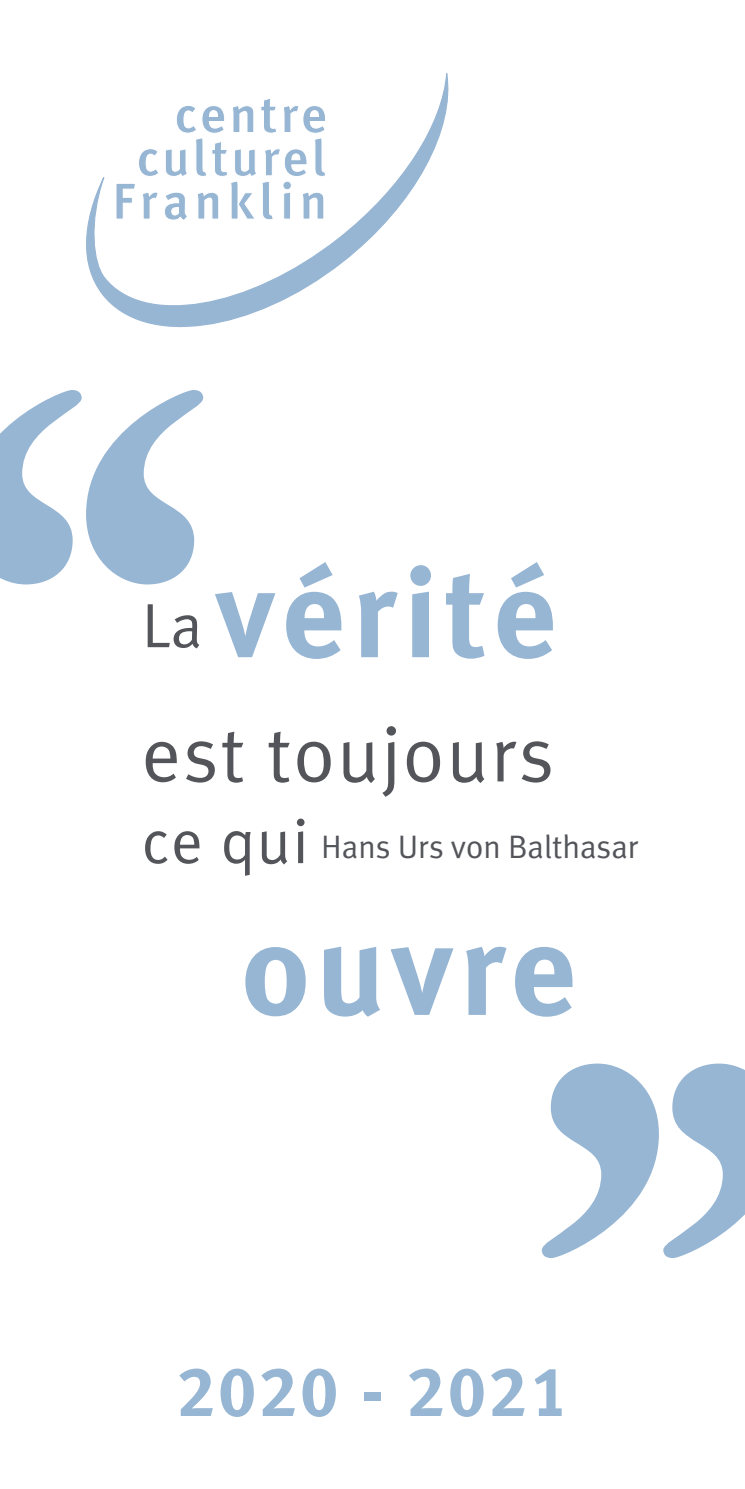
<style>
.page{position:relative;width:745px;height:1489px;background:#fff}
.page>*{position:absolute;margin:0;border:0;box-sizing:border-box;transform-origin:0 0}
.t1{font:700 130px "Meta Plus";letter-spacing:.05em;color:#97b6d4}
.t2{font:700 125px "Meta Plus";letter-spacing:.055em;color:#97b6d4}
.t3{font:77.5px "Meta Plus Normal";letter-spacing:.025em;color:#54555a}
.t4{font:70px "Meta Plus Bold Caps";letter-spacing:.05em;color:#97b6d4}
.t5{font:700 51.5px/43.2px "Meta Plus";letter-spacing:.06em;color:#97b6d4;text-align:right}
.t6{font:32.5px "Meta Plus Normal";color:#54555a}
.s1{font-family:"Meta Plus Normal";font-weight:400;font-size:62.5px;color:#54555a}
.s2{font-size:62.5px}
</style>
<div class="page">
<svg style="left:86px;top:73px;width:363px;height:255px"></svg>
<svg style="left:115px;top:91px;width:212px;height:130px"></svg>
<svg style="left:0;top:390px;width:203px;height:194px"></svg>
<svg style="left:541px;top:1063px;width:203px;height:194px"></svg>
<h3 class="t5" style="left:112px;top:93px;width:217px">centre culturel<br>Franklin</h3>
<h2 class="t2" style="left:142px;top:541px;width:416px"><span class="s1">La</span> vérité</h2>
<h3 class="t3" style="left:142px;top:709px;width:413px">est toujours</h3>
<p class="t6" style="left:142px;top:828px;width:498px"><span class="s2">ce qui</span> Hans Urs von Balthasar</p>
<h1 class="t1" style="left:241px;top:894px;width:337px">ouvre</h1>
<h3 class="t4" style="left:177px;top:1350px;width:391px">2020 - 2021</h3>
</div>
